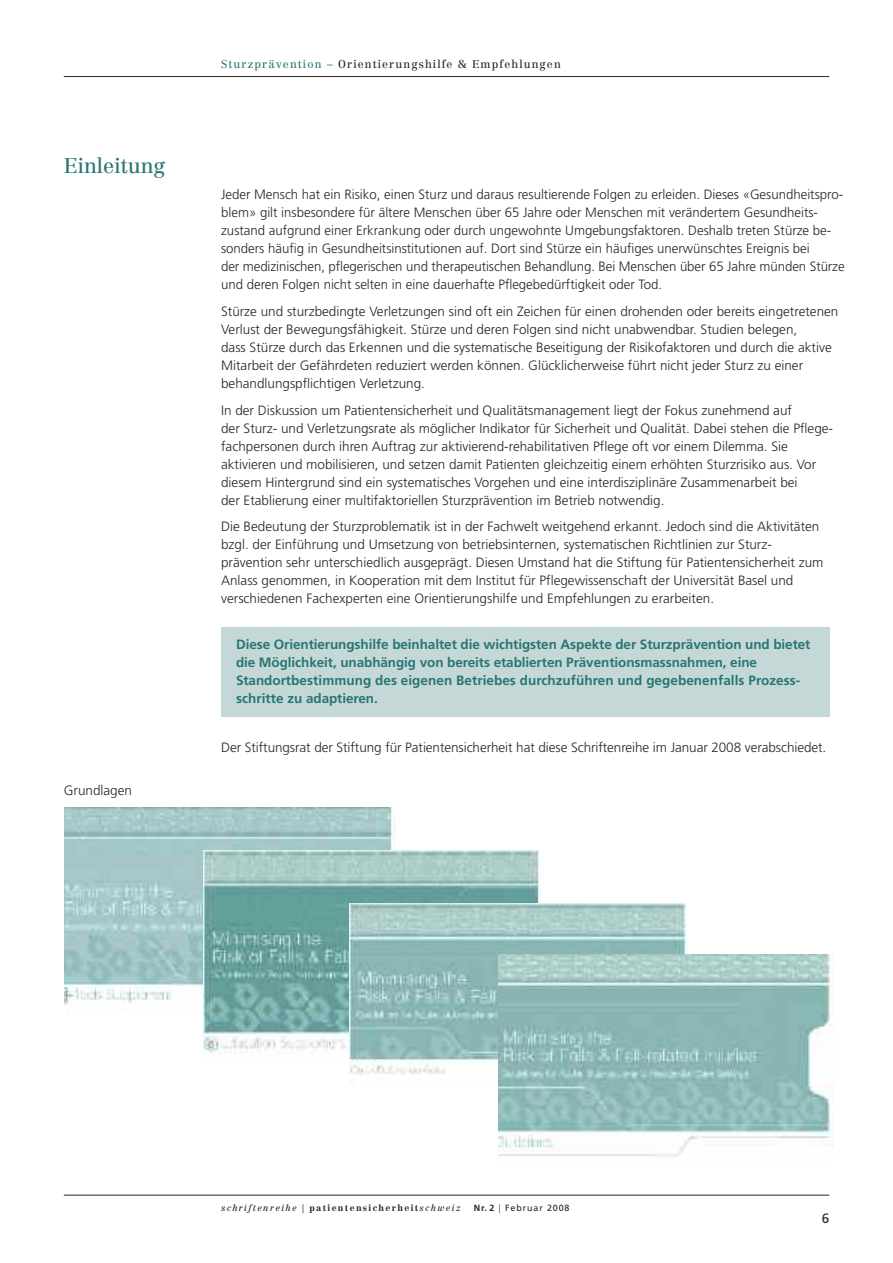
<style>
.page{position:relative;width:893px;height:1263px;background:#fff}
.page>*{position:absolute;margin:0;border:0;box-sizing:border-box;transform-origin:0 0}
.t1{font:21px "Centennial LT Std";color:#287674}
.t2{font:300 13.5px/18px "Frutiger";color:#272627}
.t3{font:700 13.5px/18px "Frutiger";letter-spacing:-.005em;color:#287674}
.t4{font:13.5px "Frutiger";color:#272627}
.t5{font:11.25px "Centennial LT Std";letter-spacing:.1em;color:#272627}
.t6{font:italic 9px "Centennial LT Std";letter-spacing:.15em;color:#272627}
.t7{font:9px "Frutiger";letter-spacing:.1em;color:#272627}
.s1{color:#287674}
.s2{font-style:normal}
.s3{font-weight:700;font-style:normal}
.s4{font-weight:700}
.s5{font-family:"Centennial LT Std"}
</style>
<div class="page">
<div style="left:221px;top:627px;width:608px;height:89px;background:#c5d8d8"></div>
<hr style="left:64px;top:76px;width:765px;height:1px;background:#272627">
<hr style="left:64px;top:1195px;width:765px;height:1px;background:#272627">
<img style="left:64px;top:808px;width:331px;height:197px">
<img style="left:203px;top:850px;width:337px;height:211px">
<img style="left:350px;top:903px;width:338px;height:172px">
<img style="left:498px;top:955px;width:336px;height:202px">
<h1 class="t1" style="left:64px;top:157px;width:103px">Einleitung</h1>
<p class="t2" style="left:64px;top:782px;width:70px">Grundlagen</p>
<p class="t5" style="left:221px;top:60px;width:341px"><span class="s1">Sturzprävention –</span> Orientierungshilfe &amp; Empfehlungen</p>
<p class="t2" style="left:221px;top:187px;width:625px">Jeder Mensch hat ein Risiko, einen Sturz und daraus resultierende Folgen zu erleiden. Dieses «Gesundheitspro&shy;blem» gilt insbesondere für ältere Menschen über 65 Jahre oder Menschen mit verändertem Gesundheits&shy;zustand aufgrund einer Erkrankung oder durch ungewohnte Umgebungsfaktoren. Deshalb treten Stürze be&shy;sonders häufig in Gesundheitsinstitutionen auf. Dort sind Stürze ein häufiges unerwünschtes Ereignis bei<br>der medizinischen, pflegerischen und therapeutischen Behandlung. Bei Menschen über 65 Jahre münden Stürze und deren Folgen nicht selten in eine dauerhafte Pflegebedürftigkeit oder Tod.</p>
<p class="t2" style="left:221px;top:303px;width:619px">Stürze und sturzbedingte Verletzungen sind oft ein Zeichen für einen drohenden oder bereits eingetretenen Verlust der Bewegungsfähigkeit. Stürze und deren Folgen sind nicht unabwendbar. Studien belegen,<br>dass Stürze durch das Erkennen und die systematische Beseitigung der Risikofaktoren und durch die aktive Mitarbeit der Gefährdeten reduziert werden können. Glücklicherweise führt nicht jeder Sturz zu einer behandlungspflichtigen Verletzung.</p>
<p class="t2" style="left:221px;top:402px;width:613px">In der Diskussion um Patientensicherheit und Qualitätsmanagement liegt der Fokus zunehmend auf<br>der Sturz- und Verletzungsrate als möglicher Indikator für Sicherheit und Qualität. Dabei stehen die Pflege&shy;fachpersonen durch ihren Auftrag zur aktivierend-rehabilitativen Pflege oft vor einem Dilemma. Sie aktivieren und mobilisieren, und setzen damit Patienten gleichzeitig einem erhöhten Sturzrisiko aus. Vor diesem Hintergrund sind ein systematisches Vorgehen und eine interdisziplinäre Zusammenarbeit bei<br>der Etablierung einer multifaktoriellen Sturzprävention im Betrieb notwendig.</p>
<p class="t2" style="left:221px;top:518px;width:604px">Die Bedeutung der Sturzproblematik ist in der Fachwelt weitgehend erkannt. Jedoch sind die Aktivitäten bzgl. der Einführung und Umsetzung von betriebsinternen, systematischen Richtlinien zur Sturz&shy;prävention sehr unterschiedlich ausgeprägt. Diesen Umstand hat die Stiftung für Patientensicherheit zum Anlass genommen, in Kooperation mit dem Institut für Pflegewissenschaft der Universität Basel und verschiedenen Fachexperten eine Orientierungshilfe und Empfehlungen zu erarbeiten.</p>
<p class="t3" style="left:236px;top:636px;width:576px">Diese Orientierungshilfe beinhaltet die wichtigsten Aspekte der Sturzprävention und bietet die Möglichkeit, unabhängig von bereits etablierten Präventionsmassnahmen, eine Standortbestimmung des eigenen Betriebes durchzuführen und gegebenenfalls Prozess&shy;schritte zu adaptieren.</p>
<p class="t2" style="left:221px;top:739px;width:607px">Der Stiftungsrat der Stiftung für Patientensicherheit hat diese Schriftenreihe im Januar 2008 verabschiedet.</p>
<p class="t6" style="left:221px;top:1204px;width:241px">schriftenreihe <span class="s2">|</span> <span class="s3">patientensicherheit</span>schweiz</p>
<p class="t7" style="left:474px;top:1204px;width:97px"><span class="s4">Nr. 2</span> <span class="s5">|</span> Februar 2008</p>
<p class="t4" style="left:822px;top:1213px;width:9px">6</p>
</div>
